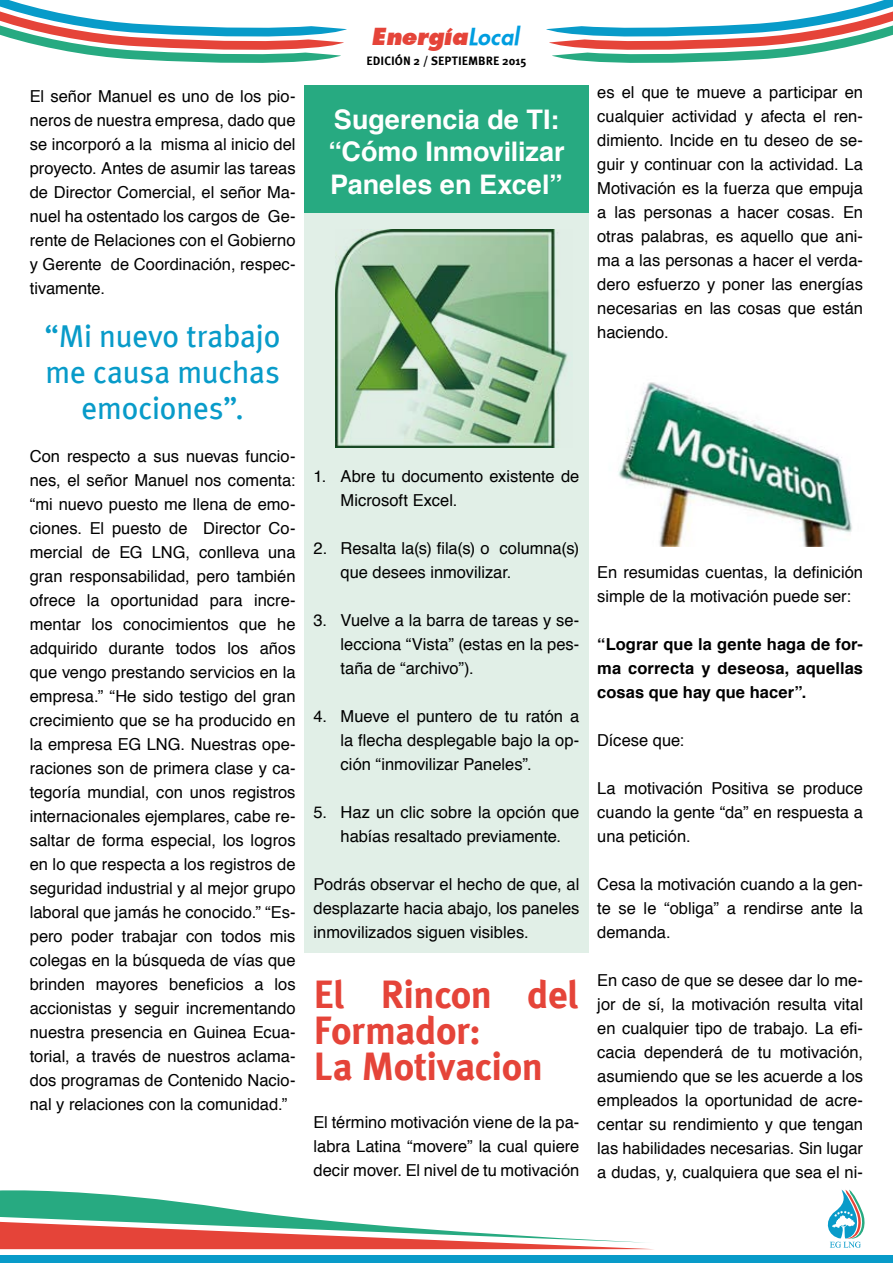
<style>
.page{position:relative;width:893px;height:1263px;background:#fff}
.page>*{position:absolute;margin:0;border:0;box-sizing:border-box;transform-origin:0 0}
.t1{font:700 39px/36px "Meta Plus";letter-spacing:-.015em;color:#e54439}
.t2{font:31.5px/36px "Meta Plus";letter-spacing:-.005em;color:#089bc9;text-align:center}
.t3{font:700 27px/32.4px "Helvetica";color:#fff}
.t4{font:italic 22.5px "Kudos Black SSK Bold";letter-spacing:-.005em;color:#e54439}
.t5{font:16.5px/24px "Helvetica";color:#000;text-align:justify}
.t6{font:700 16.5px/24px "Helvetica";letter-spacing:.005em;color:#000;text-align:justify}
.t7{font:700 12px "Meta Plus";letter-spacing:.005em;color:#000}
.s1{font-family:"Kudos Black SSK Italic";font-style:normal;color:#009ee0}
</style>
<div class="page">
<svg style="left:0;top:0;width:347px;height:63px"></svg>
<svg style="left:546px;top:0;width:347px;height:63px"></svg>
<svg style="left:0;top:1190px;width:649px;height:59px"></svg>
<div style="left:0;top:1255px;width:893px;height:8px;background:#089bc9"></div>
<svg style="left:827px;top:1189px;width:38px;height:59px"></svg>
<div style="left:304px;top:209px;width:284px;height:743px;background:#e1efe7"></div>
<div style="left:304px;top:85px;width:285px;height:127px;background:#27aa81"></div>
<img style="left:618px;top:382px;width:234px;height:164px">
<img style="left:335px;top:230px;width:233px;height:218px">
<p class="t5" style="left:30px;top:85px;width:267px">El señor Manuel es uno de los pio&shy;neros de nuestra empresa, dado que se incorporó a la misma al inicio del proyecto. Antes de asumir las tareas de Director Comercial, el señor Ma&shy;nuel ha ostentado los cargos de Ge&shy;rente de Relaciones con el Gobierno y Gerente de Coordinación, respec&shy;tivamente.</p>
<h2 class="t2" style="left:45px;top:318px;width:238px">“Mi nuevo trabajo me causa muchas emociones”.</h2>
<p class="t5" style="left:30px;top:445px;width:267px">Con respecto a sus nuevas funcio&shy;nes, el señor Manuel nos comenta: “mi nuevo puesto me llena de emo&shy;ciones. El puesto de Director Co&shy;mercial de EG LNG, conlleva una gran responsabilidad, pero también ofrece la oportunidad para incre&shy;mentar los conocimientos que he adquirido durante todos los años que vengo prestando servicios en la empresa.” “He sido testigo del gran crecimiento que se ha producido en la empresa EG LNG. Nuestras ope&shy;raciones son de primera clase y ca&shy;tegoría mundial, con unos registros internacionales ejemplares, cabe re&shy;saltar de forma especial, los logros en lo que respecta a los registros de seguridad industrial y al mejor grupo laboral que jamás he conocido.” “Es&shy;pero poder trabajar con todos mis colegas en la búsqueda de vías que brinden mayores beneficios a los accionistas y seguir incrementando nuestra presencia en Guinea Ecua&shy;torial, a través de nuestros aclama&shy;dos programas de Contenido Nacio&shy;nal y relaciones con la comunidad.”</p>
<h3 class="t4" style="left:373px;top:22px;width:149px">Energía<span class="s1">Local</span></h3>
<p class="t7" style="left:367px;top:54px;width:161px">EDICIÓN 2 / SEPTIEMBRE 2015</p>
<h3 class="t3" style="left:328px;top:103px;width:238px">Sugerencia de TI: “Cómo Inmovilizar<br>Paneles en Excel”</h3>
<p class="t5" style="left:597px;top:80px;width:267px">es el que te mueve a participar en cualquier actividad y afecta el ren&shy;dimiento. Incide en tu deseo de se&shy;guir y continuar con la actividad. La Motivación es la fuerza que empuja a las personas a hacer cosas. En otras palabras, es aquello que ani&shy;ma a las personas a hacer el verda&shy;dero esfuerzo y poner las energías necesarias en las cosas que están haciendo.</p>
<p class="t5" style="left:341px;top:464px;width:240px;text-indent:-27px">1. Abre tu documento existente de<br>Microsoft Excel.</p>
<p class="t5" style="left:341px;top:536px;width:240px;text-indent:-27px">2. Resalta la(s) fila(s) o columna(s) que desees inmovilizar.</p>
<p class="t5" style="left:341px;top:608px;width:240px;text-indent:-27px">3. Vuelve a la barra de tareas y se&shy;lecciona “Vista” (estas en la pes&shy;taña de “archivo”).</p>
<p class="t5" style="left:341px;top:704px;width:240px;text-indent:-27px">4. Mueve el puntero de tu ratón a la flecha desplegable bajo la op&shy;ción “inmovilizar Paneles”.</p>
<p class="t5" style="left:314px;top:800px;width:267px;text-align:center">5. Haz un clic sobre la opción que habías resaltado previamente.</p>
<p class="t5" style="left:314px;top:872px;width:267px">Podrás observar el hecho de que, al desplazarte hacia abajo, los paneles inmovilizados siguen visibles.</p>
<h1 class="t1" style="left:314px;top:976px;width:267px">El Rincon del<br>Formador:<br>La Motivacion</h1>
<p class="t5" style="left:314px;top:1110px;width:267px">El término motivación viene de la pa&shy;labra Latina “movere” la cual quiere decir mover. El nivel de tu motivación</p>
<p class="t5" style="left:597px;top:560px;width:267px">En resumidas cuentas, la definición simple de la motivación puede ser:</p>
<p class="t6" style="left:597px;top:632px;width:267px">“Lograr que la gente haga de for&shy;ma correcta y deseosa, aquellas cosas que hay que hacer”.</p>
<p class="t5" style="left:597px;top:729px;width:88px">Dícese que:</p>
<p class="t5" style="left:597px;top:777px;width:267px">La motivación Positiva se produce cuando la gente “da” en respuesta a una petición.</p>
<p class="t5" style="left:597px;top:873px;width:267px">Cesa la motivación cuando a la gen&shy;te se le “obliga” a rendirse ante la demanda.</p>
<p class="t5" style="left:597px;top:969px;width:267px">En caso de que se desee dar lo me&shy;jor de sí, la motivación resulta vital en cualquier tipo de trabajo. La efi&shy;cacia dependerá de tu motivación, asumiendo que se les acuerde a los empleados la oportunidad de acre&shy;centar su rendimiento y que tengan las habilidades necesarias. Sin lugar a dudas, y, cualquiera que sea el ni-</p>
</div>
